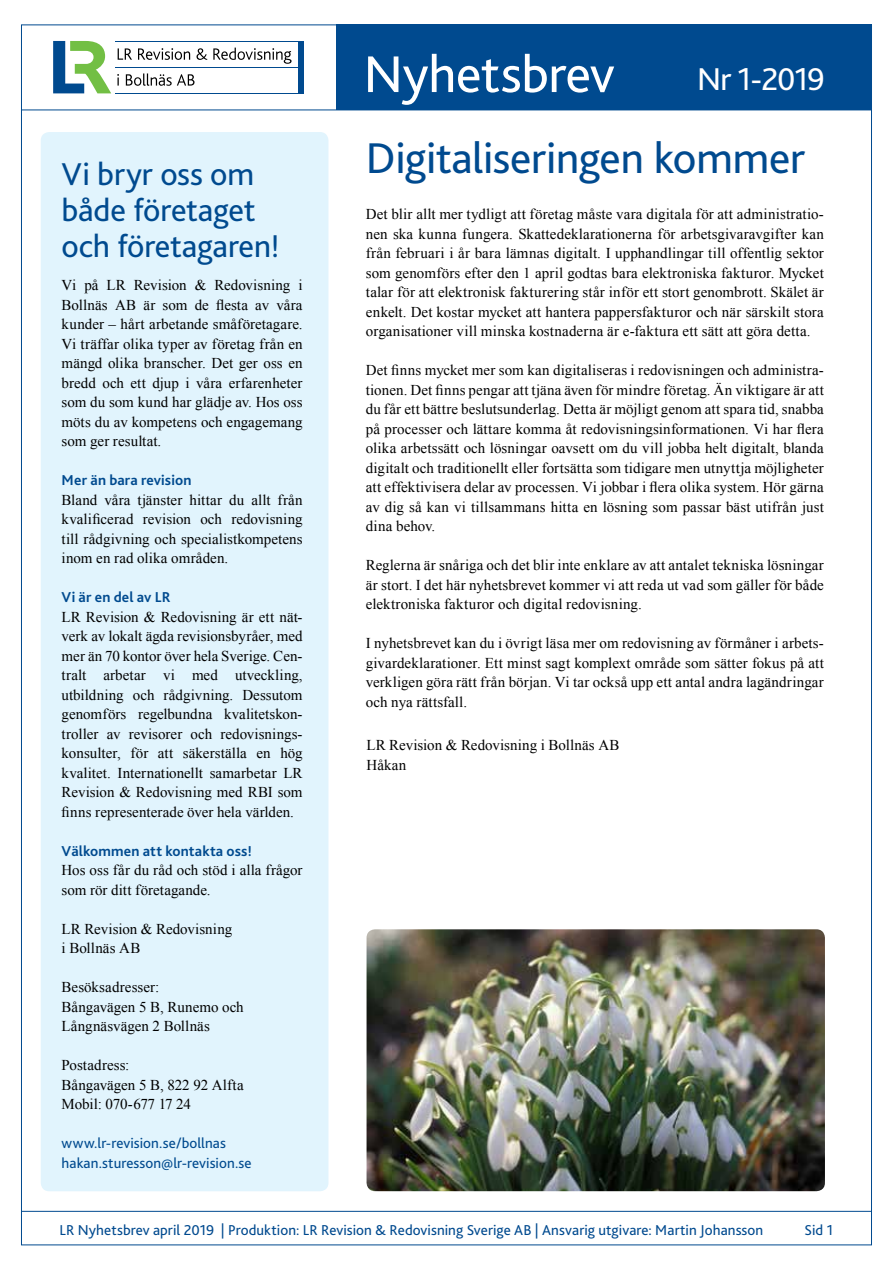
<style>
.page{position:relative;width:893px;height:1263px;background:#fff}
.page>*{position:absolute;margin:0;border:0;box-sizing:border-box;transform-origin:0 0}
.t1{font:54px "Bliss 2";letter-spacing:-.01em;color:#fff}
.t2{font:45px "Bliss 2";letter-spacing:-.01em;color:#004a8f}
.t3{font:33px/36px "Bliss 2";letter-spacing:-.005em;color:#004a8f}
.t4{font:33px "Bliss 2";letter-spacing:-.035em;color:#fff}
.t5{font:15px/19.5px "Times New Roman";letter-spacing:.005em;color:#000;text-align:justify}
.t6{font:15px/19.5px "Bliss 2";letter-spacing:.005em;color:#004a8f}
.t7{font:700 15px "Bliss 2";letter-spacing:.01em;color:#004a8f}
</style>
<div class="page">
<hr style="left:21px;top:110px;width:851px;height:1px;background:#004a8f">
<div style="left:336px;top:25px;width:536px;height:85px;background:#004a8f"></div>
<div style="left:41px;top:132px;width:287px;height:1059px;background:#e1f4fd;border-radius:9px"></div>
<hr style="left:21px;top:1211px;width:851px;height:1px;background:#004a8f">
<svg style="left:118px;top:48px;width:14px;height:12px"></svg>
<svg style="left:138px;top:48px;width:52px;height:12px"></svg>
<svg style="left:197px;top:48px;width:10px;height:12px"></svg>
<svg style="left:213px;top:48px;width:79px;height:16px"></svg>
<svg style="left:117px;top:74px;width:2px;height:12px"></svg>
<svg style="left:126px;top:73px;width:69px;height:13px"></svg>
<div style="left:299px;top:41px;width:5px;height:52px;background:#004a8f"></div>
<svg style="left:53px;top:41px;width:58px;height:52px"></svg>
<hr style="left:115px;top:41px;width:188px;height:1px;background:#004a8f">
<hr style="left:115px;top:93px;width:188px;height:1px;background:#004a8f">
<hr style="left:115px;top:67px;width:188px;height:1px;background:#004a8f">
<img style="left:367px;top:929px;width:458px;height:262px">
<h3 class="t3" style="left:62px;top:155px;width:220px">Vi bryr oss om både företaget och företagaren!</h3>
<p class="t5" style="left:62px;top:275px;width:242px">Vi på LR Revision &amp; Redovisning i Bollnäs AB är som de flesta av våra kunder – hårt arbetande småföretagare.<br>Vi träffar olika typer av företag från en mängd olika branscher. Det ger oss en bredd och ett djup i våra erfarenheter som du som kund har glädje av. Hos oss möts du av kompetens och engagemang som ger resultat.</p>
<p class="t7" style="left:62px;top:471px;width:131px">Mer än bara revision</p>
<p class="t5" style="left:62px;top:490px;width:242px">Bland våra tjänster hittar du allt från kvalificerad revision och redovisning till rådgivning och specialistkompetens inom en rad olika områden.</p>
<p class="t7" style="left:62px;top:588px;width:110px">Vi är en del av LR</p>
<p class="t5" style="left:62px;top:607px;width:242px">LR Revision &amp; Redovisning är ett nät&shy;verk av lokalt ägda revisionsbyråer, med mer än 70 kontor över hela Sverige. Cen&shy;tralt arbetar vi med utveckling, utbildning och rådgivning. Dessutom genomförs regelbundna kvalitetskon&shy;troller av revisorer och redovisnings&shy;konsulter, för att säkerställa en hög kvalitet. Internationellt samarbetar LR Revision &amp; Redovisning med RBI som finns representerade över hela världen.</p>
<p class="t7" style="left:62px;top:841px;width:192px">Välkommen att kontakta oss!</p>
<p class="t5" style="left:62px;top:860px;width:242px">Hos oss får du råd och stöd i alla frågor som rör ditt företagande.</p>
<p class="t5" style="left:62px;top:919px;width:172px">LR Revision &amp; Redovisning i Bollnäs AB</p>
<p class="t5" style="left:62px;top:977px;width:184px;text-align:left">Besöksadresser:<br>Bångavägen 5 B, Runemo och<br>Långnäsvägen 2 Bollnäs</p>
<p class="t5" style="left:62px;top:1055px;width:184px;text-align:left">Postadress:<br>Bångavägen 5 B, 822 92 Alfta<br>Mobil: 070-677 17 24</p>
<p class="t6" style="left:62px;top:1133px;width:191px">www.lr-revision.se/bollnas hakan.sturesson@lr-revision.se</p>
<h1 class="t1" style="left:364px;top:41px;width:253px">Nyhetsbrev</h1>
<h3 class="t4" style="left:697px;top:58px;width:129px">Nr 1-2019</h3>
<h2 class="t2" style="left:366px;top:130px;width:441px">Digitaliseringen kommer</h2>
<p class="t5" style="left:366px;top:204px;width:460px">Det blir allt mer tydligt att företag måste vara digitala för att administratio&shy;nen ska kunna fungera. Skattedeklarationerna för arbetsgivaravgifter kan från februari i år bara lämnas digitalt. I upphandlingar till offentlig sektor som genomförs efter den 1 april godtas bara elektroniska fakturor. Mycket talar för att elektronisk fakturering står inför ett stort genombrott. Skälet är enkelt. Det kostar mycket att hantera pappersfakturor och när särskilt stora organisationer vill minska kostnaderna är e-faktura ett sätt att göra detta.</p>
<p class="t5" style="left:366px;top:360px;width:460px">Det finns mycket mer som kan digitaliseras i redovisningen och administra&shy;tionen. Det finns pengar att tjäna även för mindre företag. Än viktigare är att du får ett bättre beslutsunderlag. Detta är möjligt genom att spara tid, snabba på processer och lättare komma åt redovisningsinformationen. Vi har flera olika arbetssätt och lösningar oavsett om du vill jobba helt digitalt, blanda digitalt och traditionellt eller fortsätta som tidigare men utnyttja möjligheter att effektivisera delar av processen. Vi jobbar i flera olika system. Hör gärna av dig så kan vi tillsammans hitta en lösning som passar bäst utifrån just dina behov.</p>
<p class="t5" style="left:366px;top:555px;width:460px">Reglerna är snåriga och det blir inte enklare av att antalet tekniska lösningar är stort. I det här nyhetsbrevet kommer vi att reda ut vad som gäller för både elektroniska fakturor och digital redovisning.</p>
<p class="t5" style="left:366px;top:633px;width:460px">I nyhetsbrevet kan du i övrigt läsa mer om redovisning av förmåner i arbets&shy;givardeklarationer. Ett minst sagt komplext område som sätter fokus på att verkligen göra rätt från början. Vi tar också upp ett antal andra lagändringar och nya rättsfall.</p>
<p class="t5" style="left:367px;top:735px;width:255px">LR Revision &amp; Redovisning i Bollnäs AB<br>Håkan</p>
<p class="t6" style="left:60px;top:1219px;width:705px">LR Nyhetsbrev april 2019 | Produktion: LR Revision &amp; Redovisning Sverige AB | Ansvarig utgivare: Martin Johansson</p>
<p class="t6" style="left:805px;top:1219px;width:30px">Sid 1</p>
</div>
